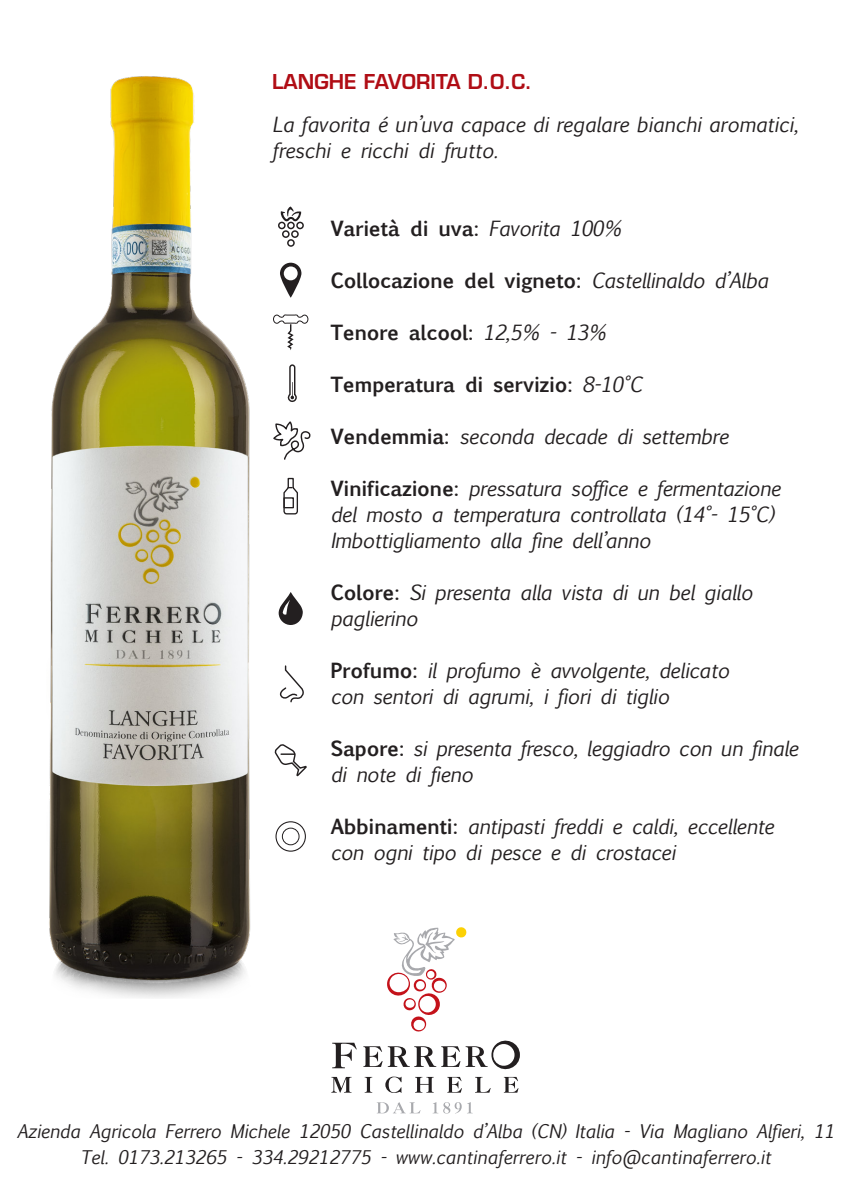
<style>
.page{position:relative;width:851px;height:1191px;background:#fff}
.page>*{position:absolute;margin:0;border:0;box-sizing:border-box;transform-origin:0 0}
.t1{font:italic 20px/26px "Euphemia UCAS";letter-spacing:-.02em;color:#231f20}
.t2{font:700 20px "Euphemia UCAS";letter-spacing:-.02em;color:#231f20}
.t3{font:600 20px "Eurostile LT Std";color:#b00d15}
.t4{font:italic 18px/26px "Euphemia UCAS";letter-spacing:-.01em;color:#231f20;text-align:center}
.s1{font-weight:400;font-style:italic}
.s2{font-weight:700;font-style:normal}
</style>
<div class="page">
<svg style="left:331px;top:927px;width:189px;height:166px"></svg>
<svg style="left:377px;top:1102px;width:43px;height:11px"></svg>
<svg style="left:433px;top:1102px;width:28px;height:11px"></svg>
<svg style="left:467px;top:1102px;width:5px;height:11px"></svg>
<img style="left:49px;top:76px;width:202px;height:922px">
<svg style="left:280px;top:263px;width:21px;height:34px"></svg>
<div style="left:278px;top:222px;width:7px;height:7px;border:1px solid #231f20;border-radius:50%"></div>
<div style="left:287px;top:222px;width:8px;height:7px;border:1px solid #231f20;border-radius:50%"></div>
<div style="left:287px;top:239px;width:8px;height:8px;border:1px solid #231f20;border-radius:50%"></div>
<div style="left:296px;top:222px;width:8px;height:7px;border:1px solid #231f20;border-radius:50%"></div>
<div style="left:282px;top:230px;width:7px;height:8px;border:1px solid #231f20;border-radius:50%"></div>
<div style="left:291px;top:230px;width:8px;height:8px;border:1px solid #231f20;border-radius:50%"></div>
<svg style="left:280px;top:206px;width:21px;height:16px"></svg>
<svg style="left:273px;top:314px;width:36px;height:36px"></svg>
<svg style="left:288px;top:364px;width:9px;height:38px"></svg>
<svg style="left:273px;top:421px;width:38px;height:39px"></svg>
<svg style="left:283px;top:477px;width:15px;height:38px"></svg>
<div style="left:283px;top:497px;width:11px;height:11px;border:1px solid #231f20"></div>
<svg style="left:278px;top:592px;width:25px;height:33px"></svg>
<svg style="left:279px;top:665px;width:25px;height:38px"></svg>
<svg style="left:274px;top:744px;width:33px;height:33px"></svg>
<div style="left:275px;top:821px;width:31px;height:30px;border:1px solid #231f20;border-radius:50%"></div>
<div style="left:282px;top:828px;width:17px;height:17px;border:1px solid #231f20;border-radius:50%"></div>
<p class="t3" style="left:272px;top:69px;width:261px">LANGHE FAVORITA D.O.C.</p>
<p class="t1" style="left:272px;top:111px;width:527px">La favorita é un’uva capace di regalare bianchi aromatici, freschi e ricchi di frutto.</p>
<p class="t2" style="left:330px;top:213px;width:293px">Varietà di uva: <span class="s1">Favorita 100%</span></p>
<p class="t2" style="left:330px;top:265px;width:439px">Collocazione del vigneto: <span class="s1">Castellinaldo d’Alba</span></p>
<p class="t2" style="left:330px;top:317px;width:277px">Tenore alcool: <span class="s1">12,5% - 13%</span></p>
<p class="t2" style="left:330px;top:369px;width:313px">Temperatura di servizio: <span class="s1">8-10°C</span></p>
<p class="t1" style="left:330px;top:423px;width:399px"><span class="s2">Vendemmia:</span> seconda decade di settembre</p>
<p class="t1" style="left:330px;top:475px;width:451px"><span class="s2">Vinificazione:</span> pressatura soffice e fermentazione</p>
<p class="t1" style="left:330px;top:501px;width:445px">del mosto a temperatura controllata (14°- 15°C)</p>
<p class="t1" style="left:330px;top:527px;width:322px">Imbottigliamento alla fine dell’anno</p>
<p class="t1" style="left:330px;top:579px;width:424px"><span class="s2">Colore:</span> Si presenta alla vista di un bel giallo</p>
<p class="t1" style="left:330px;top:605px;width:89px">paglierino</p>
<p class="t1" style="left:330px;top:657px;width:400px"><span class="s2">Profumo:</span> il profumo è avvolgente, delicato</p>
<p class="t1" style="left:330px;top:683px;width:340px">con sentori di agrumi, i fiori di tiglio</p>
<p class="t1" style="left:330px;top:735px;width:469px"><span class="s2">Sapore:</span> si presenta fresco, leggiadro con un finale</p>
<p class="t1" style="left:330px;top:761px;width:144px">di note di fieno</p>
<p class="t1" style="left:330px;top:813px;width:445px"><span class="s2">Abbinamenti:</span> antipasti freddi e caldi, eccellente</p>
<p class="t1" style="left:330px;top:839px;width:347px">con ogni tipo di pesce e di crostacei</p>
<p class="t4" style="left:17px;top:1118px;width:818px">Azienda Agricola Ferrero Michele 12050 Castellinaldo d’Alba (CN) Italia - Via Magliano Alfieri, 11<br>Tel. 0173.213265 - 334.29212775 - www.cantinaferrero.it - info@cantinaferrero.it</p>
</div>
